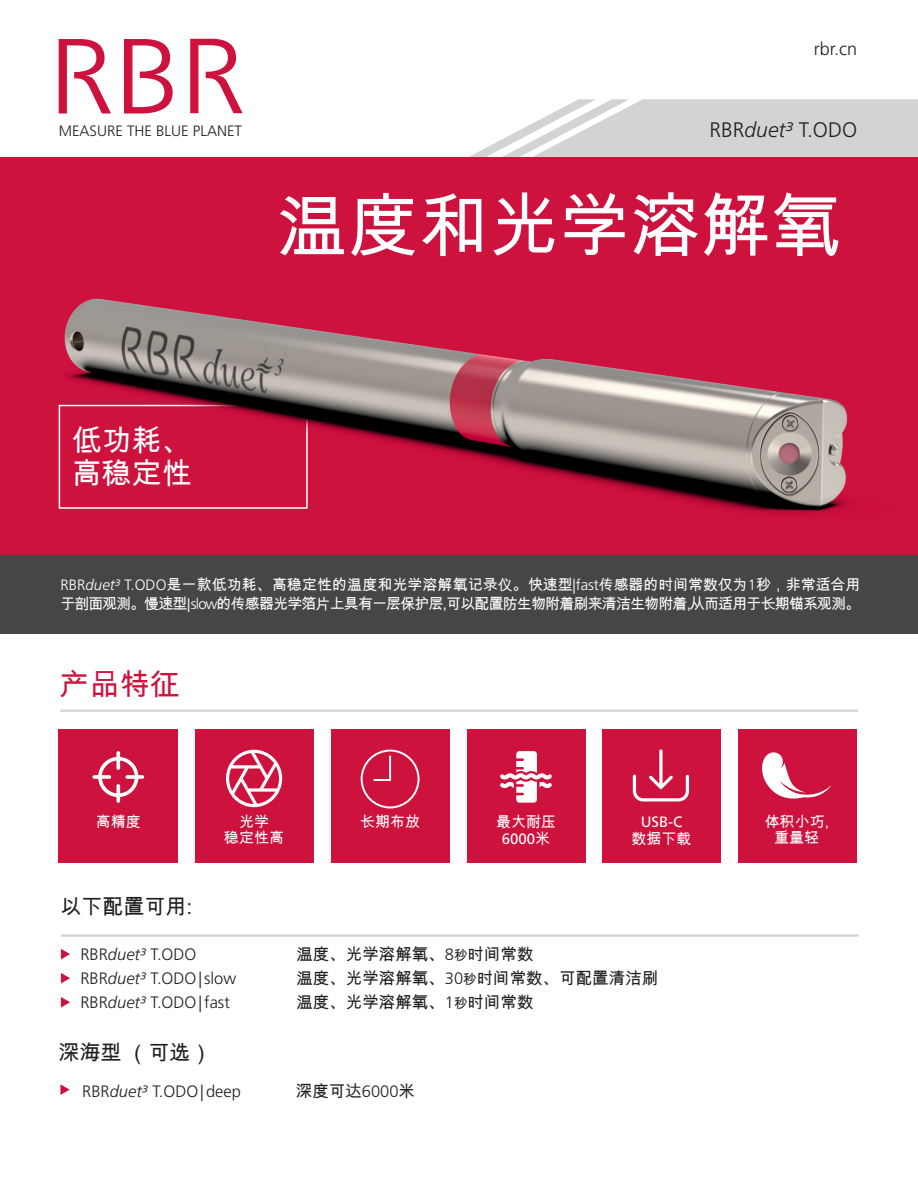
<style>
.page{position:relative;width:918px;height:1188px;background:#fff}
.page>*{position:absolute;margin:0;border:0;box-sizing:border-box;transform-origin:0 0}
.t1{font:70.5px "Arial Unicode MS";color:#fff}
.t2{font:30px/33px "Arial Unicode MS";color:#fff}
.t3{font:30px "Arial Unicode MS";color:#cd123d}
.t4{font:21px "Arial Unicode MS";color:#231f20}
.t5{font:300 21px "Frutiger LT Std";color:#231f20}
.t6{font:300 18px "Frutiger LT Std";color:#231f20}
.t7{font:300 16.5px "Frutiger LT Std";color:#231f20}
.t8{font:16.5px "Arial Unicode MS";color:#231f20}
.t9{font:15px/19.5px "Arial Unicode MS";letter-spacing:-.055em;color:#fff}
.t10{font:15px/16.5px "Arial Unicode MS";letter-spacing:-.005em;color:#fff;text-align:center}
.t11{font:300 15px "Frutiger LT Std";color:#231f20}
.t12{font:15px/16.5px "Frutiger LT Std";color:#fff;text-align:center}
.s1{font-style:italic}
.s2{font-family:"Frutiger LT Std";font-weight:300}
.s3{font-family:"Frutiger LT Std";font-weight:300;font-style:italic}
.s4{font-family:"Arial Unicode MS"}
.s5{font-size:13.5px}
</style>
<div class="page">
<svg style="left:469px;top:99px;width:449px;height:58px"></svg>
<div style="left:0;top:157px;width:918px;height:398px;background:#cd123d"></div>
<div style="left:0;top:555px;width:918px;height:79px;background:#454646"></div>
<svg style="left:124px;top:39px;width:49px;height:75px"></svg>
<svg style="left:59px;top:39px;width:52px;height:75px"></svg>
<svg style="left:190px;top:39px;width:53px;height:74px"></svg>
<svg style="left:61px;top:949px;width:9px;height:10px"></svg>
<svg style="left:61px;top:973px;width:9px;height:11px"></svg>
<hr style="left:60px;top:710px;width:798px;height:2px;background:#d4d3d2">
<hr style="left:61px;top:934px;width:798px;height:3px;background:#d4d3d2">
<img style="left:65px;top:298px;width:783px;height:215px">
<svg style="left:61px;top:997px;width:9px;height:11px"></svg>
<svg style="left:60px;top:1084px;width:10px;height:11px"></svg>
<div style="left:467px;top:729px;width:118px;height:133px;background:#cd123d"></div>
<div style="left:603px;top:729px;width:118px;height:133px;background:#cd123d"></div>
<svg style="left:633px;top:749px;width:56px;height:52px"></svg>
<div style="left:196px;top:729px;width:118px;height:133px;background:#cd123d"></div>
<svg style="left:500px;top:751px;width:52px;height:52px"></svg>
<svg style="left:226px;top:750px;width:56px;height:57px"></svg>
<div style="left:331px;top:729px;width:118px;height:133px;background:#cd123d"></div>
<svg style="left:361px;top:750px;width:59px;height:58px"></svg>
<div style="left:738px;top:729px;width:118px;height:133px;background:#cd123d"></div>
<svg style="left:762px;top:752px;width:70px;height:47px"></svg>
<div style="left:59px;top:729px;width:119px;height:133px;background:#cd123d"></div>
<svg style="left:92px;top:751px;width:52px;height:52px"></svg>
<p class="t11" style="left:59px;top:123px;width:185px">MEASURE THE BLUE PLANET</p>
<p class="t6" style="left:814px;top:39px;width:45px">rbr.cn</p>
<p class="t5" style="left:710px;top:118px;width:149px">RBR<span class="s1">duet³</span> T.ODO</p>
<p class="t1" style="left:277px;top:175px;width:566px">温度和光学溶解氧</p>
<p class="t2" style="left:72px;top:423px;width:122px">低功耗、高稳定性</p>
<p class="t9" style="left:60px;top:574px;width:802px"><span class="s2">RBR</span><span class="s3">duet³</span> <span class="s2">T.ODO</span>是一款低功耗、高稳定性的温度和光学溶解氧记录仪。快速型<span class="s2">|fast</span>传感器的时间常数仅为<span class="s2">1</span>秒，非常适合用于剖面观测。 慢速型|<span class="s2">slow</span>的传感器光学箔片上具有一层保护层, 可以配置防生物附着刷来清洁生物附着, 从而适用于长期锚系观测。</p>
<p class="t3" style="left:60px;top:663px;width:121px">产品特征</p>
<p class="t10" style="left:96px;top:813px;width:46px">高精度</p>
<p class="t10" style="left:360px;top:813px;width:62px">长期布放</p>
<p class="t10" style="left:765px;top:813px;width:66px">体积小巧,</p>
<p class="t10" style="left:774px;top:830px;width:46px">重量轻</p>
<p class="t10" style="left:224px;top:813px;width:61px">光学<br>稳定性高</p>
<p class="t12" style="left:632px;top:814px;width:61px">USB-C<span class="s4">数据下载</span></p>
<p class="t10" style="left:496px;top:814px;width:61px">最大耐压</p>
<p class="t12" style="left:502px;top:831px;width:50px">6000<span class="s4">米</span></p>
<p class="t12" style="left:375px;top:814px;width:32px">20M</p>
<p class="t4" style="left:60px;top:892px;width:133px">以下配置可用:</p>
<p class="t7" style="left:80px;top:945px;width:117px">RBR<span class="s1">duet³</span> T.ODO</p>
<p class="t8" style="left:296px;top:943px;width:239px">温度、光学溶解氧、<span class="s2">8</span><span class="s5">秒</span>时间常数</p>
<p class="t7" style="left:80px;top:969px;width:157px">RBR<span class="s1">duet³</span> T.ODO|slow</p>
<p class="t8" style="left:296px;top:967px;width:363px">温度、光学溶解氧、<span class="s2">30</span><span class="s5">秒</span>时间常数、可配置清洁刷</p>
<p class="t7" style="left:80px;top:993px;width:151px">RBR<span class="s1">duet³</span> T.ODO|fast</p>
<p class="t8" style="left:296px;top:991px;width:239px">温度、光学溶解氧、<span class="s2">1</span><span class="s5">秒</span>时间常数</p>
<p class="t4" style="left:59px;top:1037px;width:154px">深海型 （可选）</p>
<p class="t7" style="left:82px;top:1082px;width:160px">RBR<span class="s1">duet³</span> T.ODO|deep</p>
<p class="t8" style="left:296px;top:1079px;width:121px">深度可达<span class="s2">6000</span>米</p>
</div>
